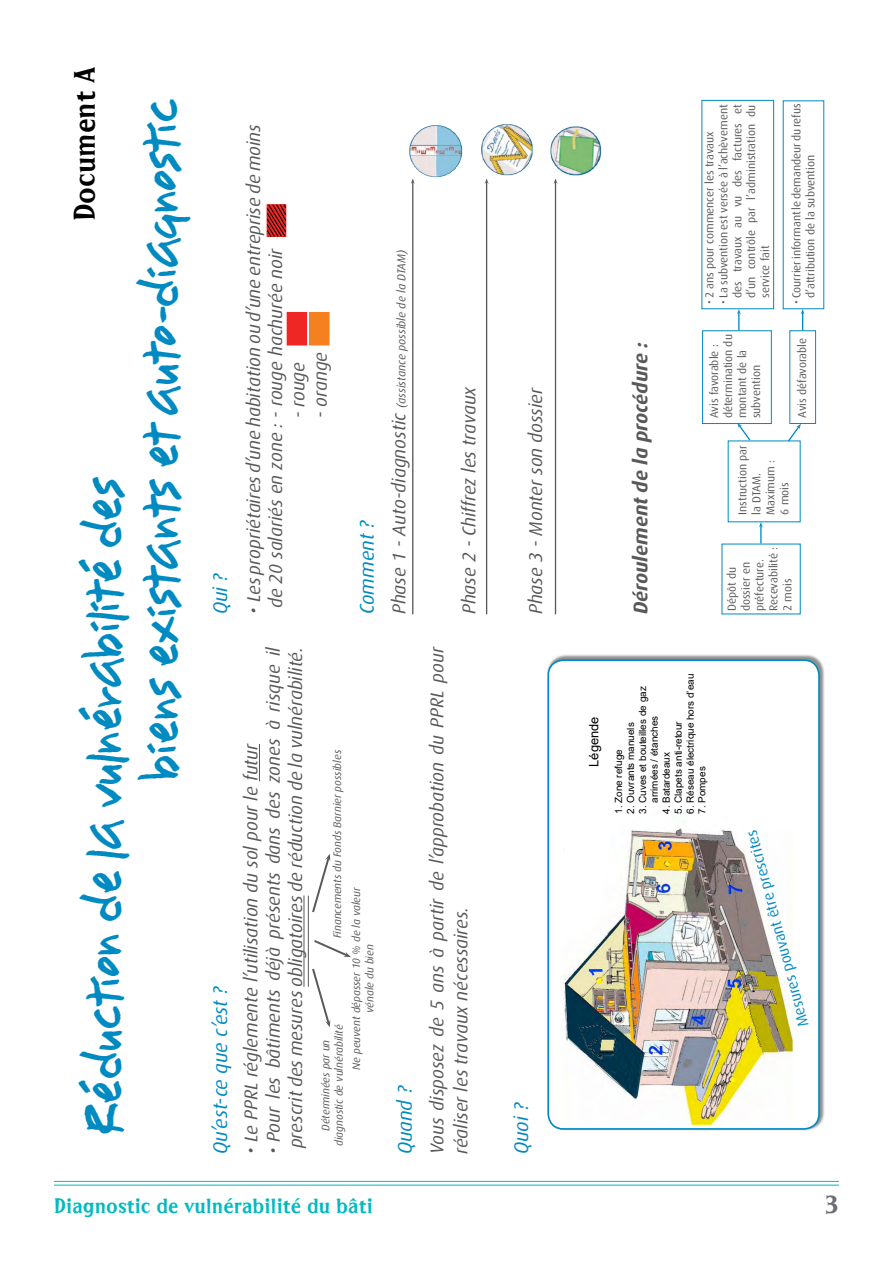
<style>
.page{position:relative;width:893px;height:1263px;background:#fff}
.page>*{position:absolute;margin:0;border:0;box-sizing:border-box;transform-origin:0 0}
.t1{font:46.95px/56.4px "Youngsook BTN";color:#008ac2}
.t2{font:30px "Sprocket BT";color:#000}
.t3{font:25.5px "Sprocket BT";color:#6d6e71}
.t4{font:21px "Sprocket BT";color:#00bac0}
.t5{font:italic 19.8px "Dax OT";color:#008ac2}
.t6{font:italic 700 19.8px "Dax OT";color:#58595b}
.t7{font:italic 18.6px/22.2px "Dax OT";color:#58595b}
.t8{font:15.3px "Dax OT";color:#008ac2}
.t9{font:12.9px "Arial";color:#000}
.t10{font:11.55px/14px "Dax OT";color:#58595b}
.t11{font:italic 11.55px "Dax OT";letter-spacing:-.01em;color:#58595b}
.t12{font:italic 10.95px/13px "Dax OT";color:#58595b;text-align:center}
.t13{font:9.9px/11.9px "Arial";color:#000}
.s1{font-size:18.6px}
</style>
<div class="page">
<hr style="left:54px;top:1181px;width:785px;height:1px;background:#00bac0">
<hr style="left:54px;top:1185px;width:785px;height:1px;background:#00bac0">
<div style="left:546px;top:654px;width:279px;height:477px;background:#000;opacity:.44"></div>
<div style="left:548px;top:660px;width:271px;height:469px;background:#fff;border-radius:15px"></div>
<div style="left:547px;top:659px;width:273px;height:471px;border:2px solid #008ac2;border-radius:15px"></div>
<img style="left:563px;top:828px;width:234px;height:297px">
<hr style="left:259px;top:744px;width:1px;height:37px;background:#58595b">
<hr style="left:303px;top:895px;width:1px;height:92px;background:#58595b">
<hr style="left:308px;top:896px;width:1px;height:91px;background:#58595b">
<svg style="left:312px;top:968px;width:19px;height:59px"></svg>
<svg style="left:312px;top:854px;width:19px;height:59px"></svg>
<svg style="left:314px;top:940px;width:37px;height:18px"></svg>
<img style="left:409px;top:125px;width:54px;height:62px">
<img style="left:481px;top:124px;width:52px;height:60px">
<img style="left:550px;top:126px;width:52px;height:62px">
<hr style="left:412px;top:182px;width:1px;height:432px;background:#58595b">
<svg style="left:411px;top:178px;width:4px;height:6px"></svg>
<hr style="left:486px;top:182px;width:1px;height:432px;background:#58595b">
<svg style="left:485px;top:178px;width:4px;height:6px"></svg>
<hr style="left:555px;top:182px;width:1px;height:432px;background:#58595b">
<svg style="left:553px;top:178px;width:4px;height:6px"></svg>
<div style="left:702px;top:330px;width:70px;height:94px;border:1px solid #008ac2"></div>
<div style="left:701px;top:100px;width:73px;height:209px;border:1px solid #008ac2"></div>
<div style="left:789px;top:330px;width:27px;height:94px;border:1px solid #008ac2"></div>
<svg style="left:759px;top:522px;width:4px;height:21px"></svg>
<svg style="left:737px;top:309px;width:4px;height:21px"></svg>
<svg style="left:801px;top:309px;width:4px;height:21px"></svg>
<svg style="left:737px;top:423px;width:15px;height:19px"></svg>
<svg style="left:786px;top:424px;width:15px;height:19px"></svg>
<div style="left:287px;top:312px;width:20px;height:33px;background:#ee2724"></div>
<div style="left:310px;top:312px;width:19px;height:33px;background:#f58020"></div>
<svg style="left:266px;top:204px;width:21px;height:33px"></svg>
<h2 class="t2" style="left:66px;top:221px;width:157px;rotate:-90deg">Document A</h2>
<h1 class="t1" style="left:74px;top:779px;width:684px;text-indent:-357px;rotate:-90deg">Réduction de la vulnérabilité des<br>biens existants et auto-diagnostic</h1>
<p class="t5" style="left:209px;top:614px;width:43px;rotate:-90deg">Qui ?</p>
<p class="t7" style="left:243px;top:608px;width:486px;text-indent:-6px;rotate:-90deg">• Les propriétaires d’une habitation ou d’une entreprise de moins de 20 salariés en zone : - rouge hachurée noir</p>
<p class="t7" style="left:287px;top:418px;width:58px;rotate:-90deg">- rouge</p>
<p class="t7" style="left:309px;top:418px;width:68px;rotate:-90deg">- orange</p>
<p class="t5" style="left:356px;top:614px;width:96px;rotate:-90deg">Comment ?</p>
<p class="t5" style="left:209px;top:1154px;width:170px;rotate:-90deg">Qu’est-ce que c’est ?</p>
<p class="t7" style="left:263px;top:1154px;width:509px;text-align:center;rotate:-90deg">• Pour les bâtiments déjà présents dans des zones à risque il prescrit des mesures obligatoires de réduction de la vulnérabilité.</p>
<p class="t7" style="left:240px;top:1154px;width:412px;rotate:-90deg">• Le PPRL réglemente l’utilisation du sol pour le futur</p>
<p class="t12" style="left:331px;top:938px;width:190px;rotate:-90deg">Financements du Fonds Barnier possibles</p>
<p class="t12" style="left:350px;top:1070px;width:184px;rotate:-90deg">Ne peuvent dépasser 10 % de la valeur vénale du bien</p>
<p class="t12" style="left:319px;top:1146px;width:123px;rotate:-90deg">Déterminées par un diagnostic de vulnérabilité</p>
<p class="t11" style="left:395px;top:614px;width:366px;rotate:-90deg"><span class="s1">Phase 1 - Auto-diagnostic</span> (assistance possible de la DTAM)</p>
<p class="t7" style="left:458px;top:614px;width:230px;rotate:-90deg">Phase 2 - Chiffrez les travaux</p>
<p class="t7" style="left:525px;top:614px;width:229px;rotate:-90deg">Phase 3 - Monter son dossier</p>
<p class="t5" style="left:394px;top:1154px;width:70px;rotate:-90deg">Quand ?</p>
<p class="t7" style="left:425px;top:1154px;width:509px;line-height:23.9px;rotate:-90deg">Vous disposez de 5 ans à partir de l’approbation du PPRL pour réaliser les travaux nécessaires.</p>
<p class="t5" style="left:510px;top:1154px;width:54px;rotate:-90deg">Quoi ?</p>
<p class="t6" style="left:629px;top:614px;width:274px;rotate:-90deg">Déroulement de la procédure :</p>
<p class="t10" style="left:717px;top:298px;width:195px;text-align:justify;text-indent:-6px;rotate:-90deg">• La subvention est versée à l’achèvement des travaux au vu des factures et d’un contrôle par l’administration du service fait</p>
<p class="t10" style="left:790px;top:298px;width:196px;text-indent:-6px;rotate:-90deg">• Courrier informant le demandeur du refus d’attribution de la subvention</p>
<p class="t10" style="left:795px;top:418px;width:81px;rotate:-90deg">Avis défavorable</p>
<p class="t10" style="left:703px;top:304px;width:174px;rotate:-90deg">• 2 ans pour commencer les travaux</p>
<p class="t10" style="left:707px;top:418px;width:85px;rotate:-90deg">Avis favorable : détermination du montant de la subvention</p>
<p class="t10" style="left:736px;top:515px;width:71px;rotate:-90deg">Instruction par la DTAM.<br>Maximum :<br>6 mois</p>
<p class="t10" style="left:725px;top:611px;width:66px;rotate:-90deg">Dépôt du dossier en préfecture.<br>Recevabilité :<br>2 mois</p>
<p class="t9" style="left:585px;top:767px;width:52px;rotate:-90deg">Légende</p>
<p class="t13" style="left:684px;top:814px;width:142px;rotate:-90deg">6. Réseau électrique hors d’eau</p>
<p class="t13" style="left:637px;top:803px;width:118px;text-indent:-11px;rotate:-90deg">3. Cuves et bouteilles de gaz arrimées / étanches</p>
<p class="t13" style="left:672px;top:814px;width:94px;rotate:-90deg">5. Clapets anti-retour</p>
<p class="t13" style="left:625px;top:814px;width:93px;rotate:-90deg">2. Ouvrants manuels</p>
<p class="t13" style="left:613px;top:814px;width:66px;rotate:-90deg">1. Zone refuge</p>
<p class="t13" style="left:660px;top:814px;width:63px;rotate:-90deg">4. Batardeaux</p>
<p class="t13" style="left:696px;top:814px;width:49px;rotate:-90deg">7. Pompes</p>
<p class="t8" style="left:795px;top:1029px;width:204px;rotate:-105deg">Mesures pouvant être prescrites</p>
<p class="t4" style="left:54px;top:1193px;width:320px">Diagnostic de vulnérabilité du bâti</p>
<h3 class="t3" style="left:825px;top:1189px;width:16px">3</h3>
</div>
